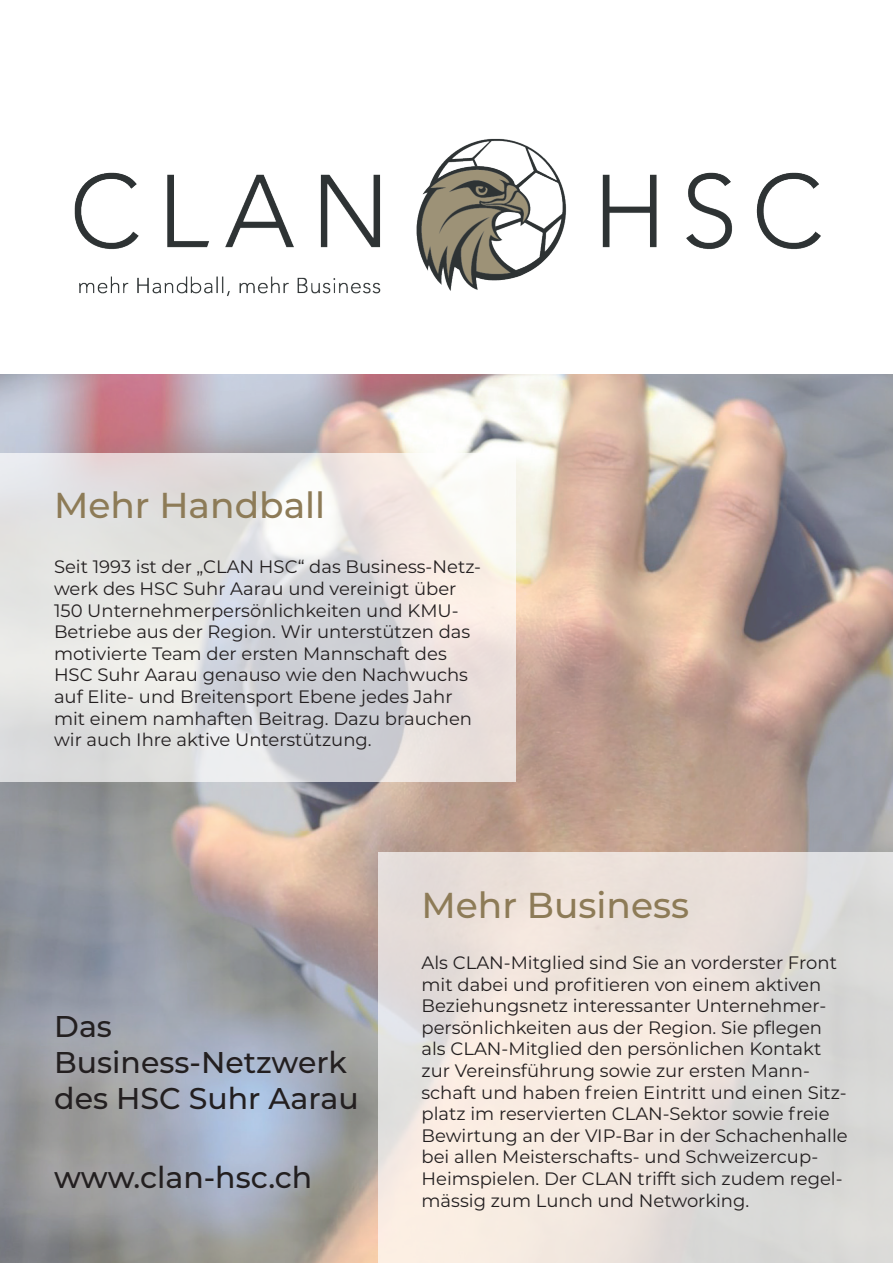
<style>
.page{position:relative;width:893px;height:1263px;background:#fff}
.page>*{position:absolute;margin:0;border:0;box-sizing:border-box;transform-origin:0 0}
.t1{font:500 36px "Montserrat";color:#8d7b57}
.t2{font:500 30px/36px "Montserrat";color:#231f20}
.t3{font:18px/21.6px "Montserrat";color:#231f20}
</style>
<div class="page">
<img style="left:74px;top:138px;width:747px;height:159px">
<img style="left:0;top:374px;width:893px;height:889px">
<svg style="left:0;top:454px;width:516px;height:328px;background:#e3e0e0"></svg>
<svg style="left:378px;top:853px;width:515px;height:410px;background:#e8e1db"></svg>
<h1 class="t1" style="left:54px;top:480px;width:273px">Mehr Handball</h1>
<p class="t3" style="left:54px;top:556px;width:429px">Seit 1993 ist der „CLAN HSC“ das Business-Netz&shy;werk des HSC Suhr Aarau und vereinigt über 150 Unternehmerpersönlichkeiten und KMU-Betriebe aus der Region. Wir unterstützen das motivierte Team der ersten Mannschaft des HSC Suhr Aarau genauso wie den Nachwuchs auf Elite- und Breitensport Ebene jedes Jahr mit einem namhaften Beitrag. Dazu brauchen wir auch Ihre aktive Unterstützung.</p>
<h2 class="t2" style="left:54px;top:1007px;width:306px">Das<br>Business-Netzwerk des HSC Suhr Aarau</h2>
<h2 class="t2" style="left:54px;top:1158px;width:260px">www.clan-hsc.ch</h2>
<h1 class="t1" style="left:421px;top:880px;width:269px">Mehr Business</h1>
<p class="t3" style="left:421px;top:951px;width:428px">Als CLAN-Mitglied sind Sie an vorderster Front mit dabei und profitieren von einem aktiven Beziehungsnetz interessanter Unternehmer&shy;persönlichkeiten aus der Region. Sie pflegen als CLAN-Mitglied den persönlichen Kontakt zur Vereinsführung sowie zur ersten Mann&shy;schaft und haben freien Eintritt und einen Sitz&shy;platz im reservierten CLAN-Sektor sowie freie Bewirtung an der VIP-Bar in der Schachenhalle bei allen Meisterschafts- und Schweizercup-Heimspielen. Der CLAN trifft sich zudem regel&shy;mässig zum Lunch und Networking.</p>
</div>
